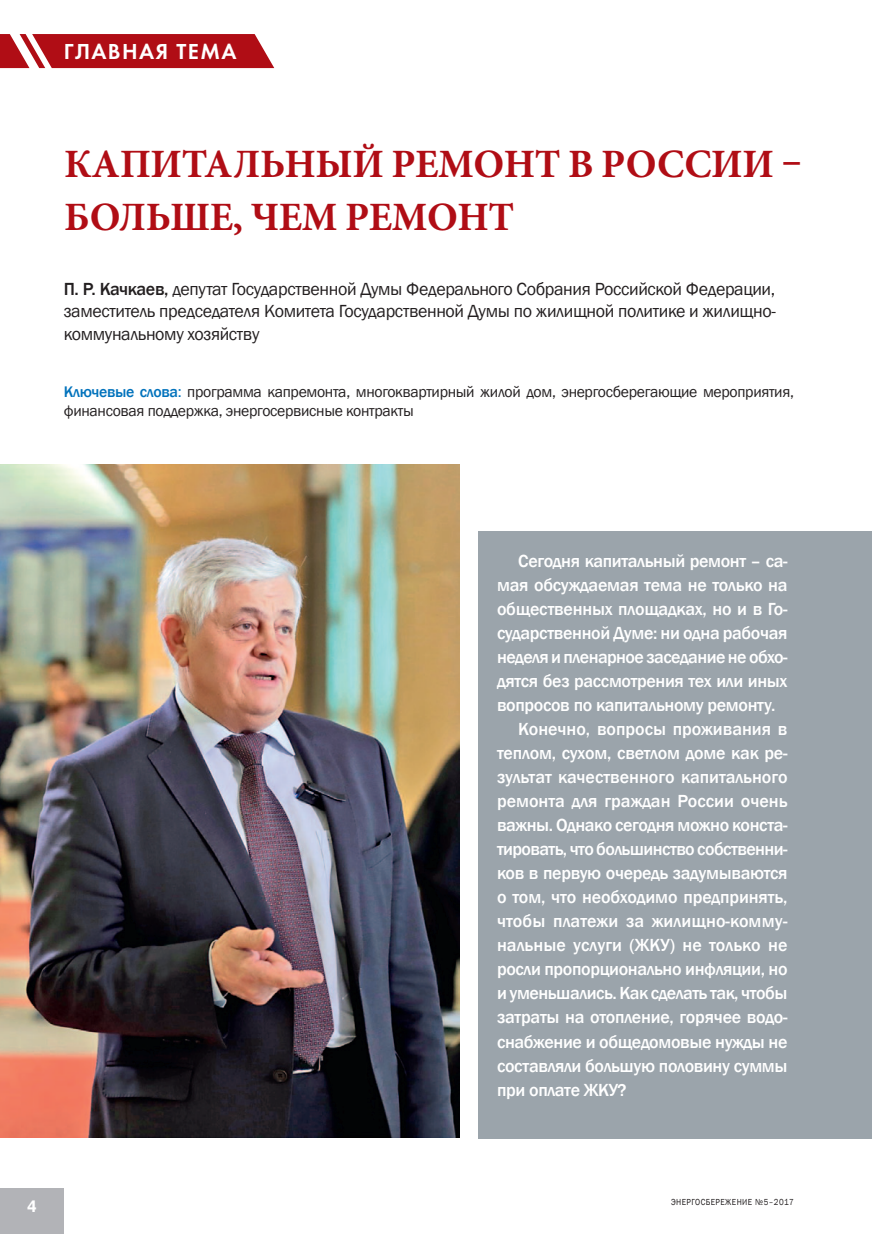
<style>
.page{position:relative;width:872px;height:1234px;background:#fff}
.page>*{position:absolute;margin:0;border:0;box-sizing:border-box;transform-origin:0 0}
.t1{font:700 40.2px/52.5px "Minion Pro";letter-spacing:-.01em;color:#b00d15}
.t2{font:22.5px "Futura Demi";letter-spacing:.06em;color:#fff}
.t3{font:500 18px "Franklin Gothic";letter-spacing:-.02em;color:#fff}
.t4{font:18px/22.5px "Franklin Gothic";letter-spacing:-.02em;color:#231f20;text-align:justify}
.t5{font:500 18px "Franklin Gothic";color:#fff}
.t6{font:500 18px "Franklin Gothic";letter-spacing:.005em;color:#fff}
.t7{font:700 16.5px "Pragmatica C";color:#fff;scale:.89 1}
.t8{font:15.75px/18.9px "Franklin Gothic";letter-spacing:-.02em;color:#231f20}
.t9{font:9px "Franklin Gothic";letter-spacing:.05em;color:#231f20;scale:.89 1}
.s1{font-weight:500}
.s2{font-weight:500;color:#0072bc}
.s3{color:#0072bc}
</style>
<div class="page">
<div style="left:0;top:1188px;width:64px;height:45px;background:#b2b3b7"></div>
<svg style="left:0;top:34px;width:274px;height:34px;background:#b7232a"></svg>
<img style="left:0;top:464px;width:459px;height:673px">
<div style="left:478px;top:531px;width:394px;height:606px;background:#9ba4ab"></div>
<p class="t2" style="left:64px;top:38px;width:174px">ГЛАВНАЯ ТЕМА</p>
<h1 class="t1" style="left:64px;top:137px;width:739px">Капитальный ремонт в России – больше, чем ремонт</h1>
<p class="t4" style="left:64px;top:277px;width:713px"><span class="s1">П. Р. Качкаев,</span> депутат Государственной Думы Федерального Собрания Российской Федерации, заместитель председателя Комитета Государственной Думы по жилищной политике и жилищно&shy;коммунальному хозяйству</p>
<p class="t8" style="left:64px;top:383px;width:731px"><span class="s2">Ключевые слова</span><span class="s3">:</span> программа капремонта, многоквартирный жилой дом, энергосберегающие мероприятия, финансовая поддержка, энергосервисные контракты</p>
<p class="t7" style="left:27px;top:1196px;width:12px">4</p>
<p class="t3" style="left:518px;top:550px;width:271px">Сегодня капитальный ремонт – са-</p>
<p class="t3" style="left:497px;top:574px;width:292px">мая обсуждаемая тема не только на</p>
<p class="t3" style="left:497px;top:598px;width:292px">общественных площадках, но и в Го-</p>
<p class="t3" style="left:497px;top:622px;width:292px">сударственной Думе: ни одна рабочая</p>
<p class="t3" style="left:497px;top:646px;width:292px">неделя и пленарное заседание не обхо-</p>
<p class="t3" style="left:497px;top:670px;width:292px">дятся без рассмотрения тех или иных</p>
<p class="t3" style="left:497px;top:694px;width:280px">вопросов по капитальному ремонту.</p>
<p class="t5" style="left:518px;top:718px;width:271px">Конечно, вопросы проживания в</p>
<p class="t3" style="left:497px;top:742px;width:292px">теплом, сухом, светлом доме как ре-</p>
<p class="t3" style="left:497px;top:766px;width:292px">зультат качественного капитального</p>
<p class="t5" style="left:497px;top:790px;width:292px">ремонта для граждан России очень</p>
<p class="t3" style="left:497px;top:814px;width:292px">важны. Однако сегодня можно конста-</p>
<p class="t3" style="left:497px;top:838px;width:292px">тировать, что большинство собственни-</p>
<p class="t3" style="left:497px;top:862px;width:292px">ков в первую очередь задумываются</p>
<p class="t3" style="left:497px;top:886px;width:292px">о том, что необходимо предпринять,</p>
<p class="t6" style="left:497px;top:910px;width:292px">чтобы платежи за жилищно-комму-</p>
<p class="t5" style="left:497px;top:934px;width:292px">нальные услуги (ЖКУ) не только не</p>
<p class="t3" style="left:497px;top:958px;width:292px">росли пропорционально инфляции, но</p>
<p class="t3" style="left:497px;top:982px;width:292px">и уменьшались. Как сделать так, чтобы</p>
<p class="t3" style="left:497px;top:1006px;width:292px">затраты на отопление, горячее водо-</p>
<p class="t3" style="left:497px;top:1030px;width:292px">снабжение и общедомовые нужды не</p>
<p class="t3" style="left:497px;top:1054px;width:292px">составляли большую половину суммы</p>
<p class="t3" style="left:497px;top:1078px;width:131px">при оплате ЖКУ?</p>
<p class="t9" style="left:671px;top:1196px;width:139px">ЭНЕРГОСБЕРЕЖЕНИЕ №5–2017</p>
</div>
